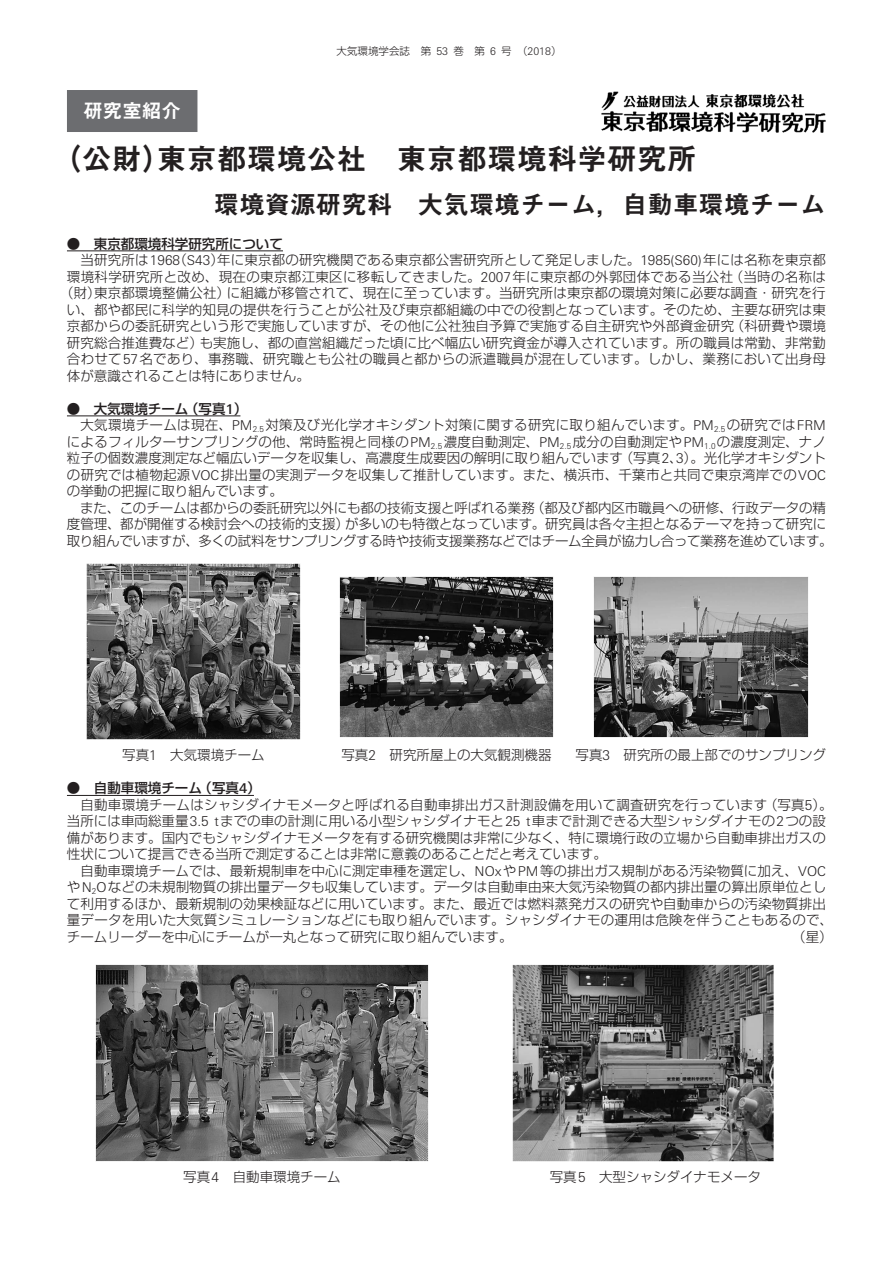
<style>
.page{position:relative;width:893px;height:1263px;background:#fff}
.page>*{position:absolute;margin:0;border:0;box-sizing:border-box;transform-origin:0 0}
.t1{font:30px "Midashi Go Pr 6 MB31";color:#231f20}
.t2{font:25.5px "Midashi Go Pr 6 MB31";color:#231f20}
.t3{font:19.5px "Midashi Go Pr 6 MB31";color:#fff}
.t4{font:300 13.5px "Shin Go Pr 6";letter-spacing:.005em;color:#231f20}
.t5{font:300 13.5px "Shin Go Pr 6";letter-spacing:.025em;color:#231f20}
.t6{font:300 13.5px "Shin Go Pr 6";letter-spacing:-.02em;color:#231f20}
.t7{font:500 13.5px "Shin Go Pr 6";color:#231f20}
.t8{font:300 10.5px "Shin Go Pr 6";color:#231f20}
.s1{font-family:"Univers Next W1 G"}
</style>
<div class="page">
<div style="left:67px;top:90px;width:130px;height:42px;background:#6c6d70"></div>
<hr style="left:67px;top:251px;width:216px;height:1px;background:#231f20">
<hr style="left:67px;top:416px;width:173px;height:1px;background:#231f20">
<hr style="left:67px;top:795px;width:187px;height:1px;background:#231f20">
<img style="left:601px;top:91px;width:225px;height:42px">
<img style="left:86px;top:563px;width:215px;height:176px">
<img style="left:339px;top:576px;width:215px;height:162px">
<img style="left:593px;top:576px;width:215px;height:162px">
<img style="left:95px;top:964px;width:334px;height:197px">
<img style="left:512px;top:964px;width:262px;height:197px">
<p class="t8" style="left:337px;top:42px;width:226px">大気環境学会誌　第 <span class="s1">53</span> 巻　第 <span class="s1">6</span> 号　（<span class="s1">2018</span>）</p>
<h3 class="t3" style="left:83px;top:95px;width:99px">研究室紹介</h3>
<h1 class="t1" style="left:52px;top:135px;width:646px">（公財）東京都環境公社　東京都環境科学研究所</h1>
<h2 class="t2" style="left:214px;top:184px;width:614px">環境資源研究科　大気環境チーム，自動車環境チーム</h2>
<p class="t7" style="left:67px;top:233px;width:218px">●　東京都環境科学研究所について</p>
<p class="t4" style="left:80px;top:249px;width:747px">当研究所は<span class="s1">1968</span>（<span class="s1">S43</span>）年に東京都の研究機関である東京都公害研究所として発足しました。<span class="s1">1985(S60)</span>年には名称を東京都</p>
<p class="t5" style="left:67px;top:266px;width:760px">環境科学研究所と改め、現在の東京都江東区に移転してきました。<span class="s1">2007</span>年に東京都の外郭団体である当公社（当時の名称は</p>
<p class="t4" style="left:60px;top:282px;width:767px">（財）東京都環境整備公社）に組織が移管されて、現在に至っています。当研究所は東京都の環境対策に必要な調査・研究を行</p>
<p class="t4" style="left:67px;top:299px;width:760px">い、都や都民に科学的知見の提供を行うことが公社及び東京都組織の中での役割となっています。そのため、主要な研究は東</p>
<p class="t4" style="left:67px;top:315px;width:760px">京都からの委託研究という形で実施していますが、その他に公社独自予算で実施する自主研究や外部資金研究（科研費や環境</p>
<p class="t4" style="left:67px;top:332px;width:760px">研究総合推進費など）も実施し、都の直営組織だった頃に比べ幅広い研究資金が導入されています。所の職員は常勤、非常勤</p>
<p class="t4" style="left:67px;top:348px;width:761px">合わせて<span class="s1">57</span>名であり、事務職、研究職とも公社の職員と都からの派遣職員が混在しています。しかし、業務において出身母</p>
<p class="t4" style="left:67px;top:365px;width:245px">体が意識されることは特にありません。</p>
<p class="t7" style="left:67px;top:398px;width:182px">●　大気環境チーム（写真<span class="s1">1</span>）</p>
<p class="t5" style="left:80px;top:414px;width:747px">大気環境チームは現在、<span class="s1">PM</span><sub>2.5</sub>対策及び光化学オキシダント対策に関する研究に取り組んでいます。<span class="s1">PM</span><sub>2.5</sub>の研究では<span class="s1">FRM</span></p>
<p class="t4" style="left:67px;top:431px;width:761px">によるフィルターサンプリングの他、常時監視と同様の<span class="s1">PM</span><sub>2.5</sub>濃度自動測定、<span class="s1">PM</span><sub>2.5</sub>成分の自動測定や<span class="s1">PM</span><sub>1.0</sub>の濃度測定、ナノ</p>
<p class="t4" style="left:67px;top:447px;width:760px">粒子の個数濃度測定など幅広いデータを収集し、高濃度生成要因の解明に取り組んでいます（写真<span class="s1">2</span>、<span class="s1">3</span>）。光化学オキシダント</p>
<p class="t4" style="left:67px;top:464px;width:760px">の研究では植物起源<span class="s1">VOC</span>排出量の実測データを収集して推計しています。また、横浜市、千葉市と共同で東京湾岸での<span class="s1">VOC</span></p>
<p class="t4" style="left:67px;top:480px;width:217px">の挙動の把握に取り組んでいます。</p>
<p class="t4" style="left:80px;top:497px;width:747px">また、このチームは都からの委託研究以外にも都の技術支援と呼ばれる業務（都及び都内区市職員への研修、行政データの精</p>
<p class="t4" style="left:67px;top:513px;width:761px">度管理、都が開催する検討会への技術的支援）が多いのも特徴となっています。研究員は各々主担となるテーマを持って研究に</p>
<p class="t6" style="left:67px;top:530px;width:767px">取り組んでいますが、多くの試料をサンプリングする時や技術支援業務などではチーム全員が協力し合って業務を進めています。</p>
<p class="t4" style="left:122px;top:743px;width:144px">写真<span class="s1">1</span>　大気環境チーム</p>
<p class="t4" style="left:341px;top:743px;width:212px">写真<span class="s1">2</span>　研究所屋上の大気観測機器</p>
<p class="t4" style="left:575px;top:743px;width:252px">写真<span class="s1">3</span>　研究所の最上部でのサンプリング</p>
<p class="t7" style="left:67px;top:777px;width:195px">●　自動車環境チーム（写真<span class="s1">4</span>）</p>
<p class="t4" style="left:80px;top:794px;width:754px">自動車環境チームはシャシダイナモメータと呼ばれる自動車排出ガス計測設備を用いて調査研究を行っています（写真<span class="s1">5</span>）。</p>
<p class="t4" style="left:67px;top:810px;width:760px">当所には車両総重量<span class="s1">3.5 t</span>までの車の計測に用いる小型シャシダイナモと<span class="s1">25 t</span>車まで計測できる大型シャシダイナモの<span class="s1">2</span>つの設</p>
<p class="t4" style="left:67px;top:827px;width:760px">備があります。国内でもシャシダイナモメータを有する研究機関は非常に少なく、特に環境行政の立場から自動車排出ガスの</p>
<p class="t4" style="left:67px;top:843px;width:541px">性状について提言できる当所で測定することは非常に意義のあることだと考えています。</p>
<p class="t4" style="left:80px;top:860px;width:747px">自動車環境チームでは、最新規制車を中心に測定車種を選定し、<span class="s1">NOx</span>や<span class="s1">PM</span>等の排出ガス規制がある汚染物質に加え、<span class="s1">VOC</span></p>
<p class="t4" style="left:67px;top:876px;width:761px">や<span class="s1">N</span><sub>2</sub><span class="s1">O</span>などの未規制物質の排出量データも収集しています。データは自動車由来大気汚染物質の都内排出量の算出原単位とし</p>
<p class="t4" style="left:67px;top:893px;width:760px">て利用するほか、最新規制の効果検証などに用いています。また、最近では燃料蒸発ガスの研究や自動車からの汚染物質排出</p>
<p class="t4" style="left:67px;top:909px;width:768px">量データを用いた大気質シミュレーションなどにも取り組んでいます。シャシダイナモの運用は危険を伴うこともあるので、</p>
<p class="t4" style="left:67px;top:926px;width:447px">チームリーダーを中心にチームが一丸となって研究に取り組んでいます。</p>
<p class="t4" style="left:792px;top:926px;width:42px">（星）</p>
<p class="t4" style="left:183px;top:1166px;width:159px">写真<span class="s1">4</span>　自動車環境チーム</p>
<p class="t4" style="left:550px;top:1166px;width:213px">写真<span class="s1">5</span>　大型シャシダイナモメータ</p>
</div>
